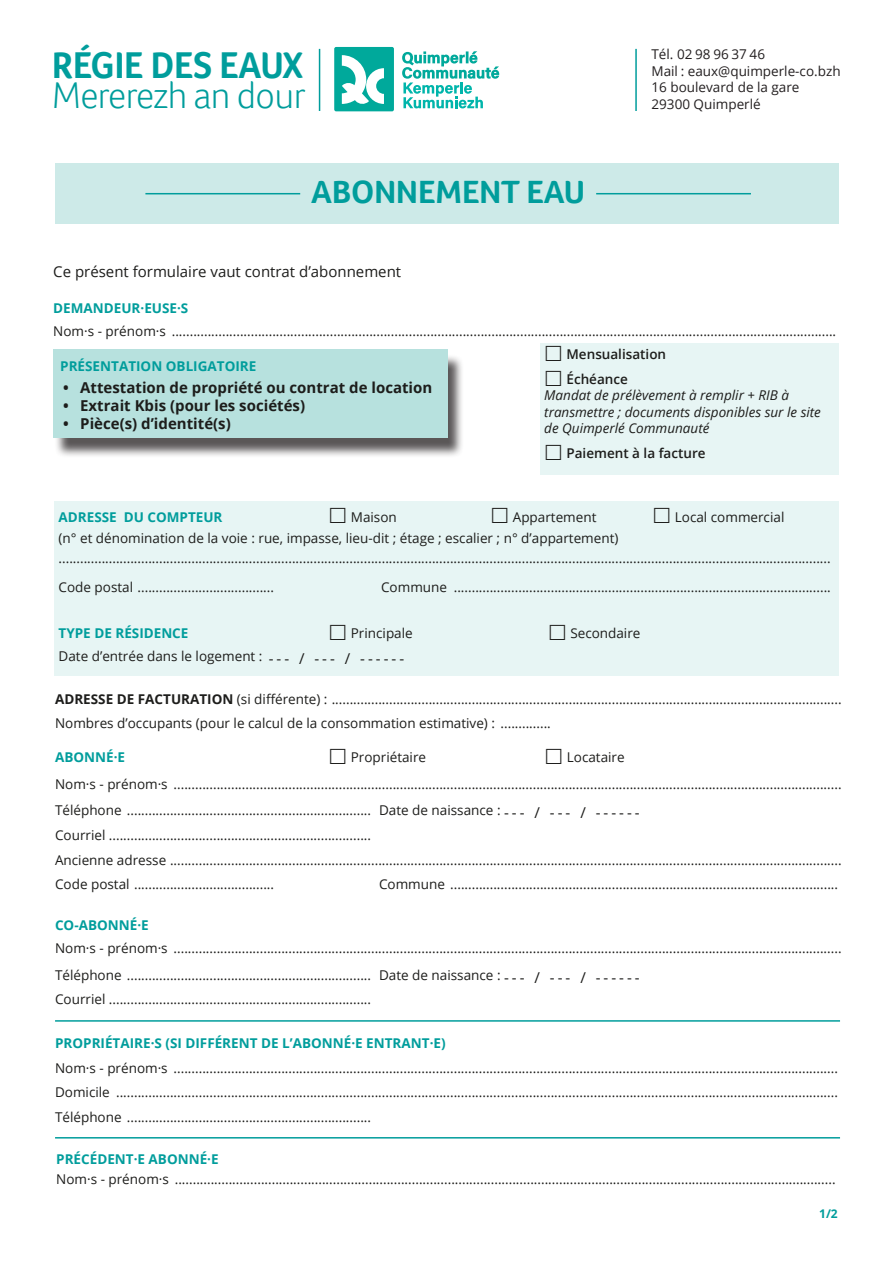
<style>
.page{position:relative;width:893px;height:1263px;background:#fff}
.page>*{position:absolute;margin:0;border:0;box-sizing:border-box;transform-origin:0 0}
.t1{font:300 38.25px "Foco";letter-spacing:-.015em;color:#009d9c;scale:.95 1}
.t2{font:700 38.25px "Foco";color:#009d9c;scale:.95 1}
.t3{font:700 33px "Foco";color:#009d9c}
.t4{font:700 15px "Open Sans";color:#1d1d1b}
.t5{font:15px "Open Sans";color:#1d1d1b}
.t6{font:13.5px "Open Sans";color:#1d1d1b}
.t7{font:700 13.5px "Open Sans";color:#009d9c}
.t8{font:italic 13.5px/16.2px "Open Sans";color:#1d1d1b}
.t9{font:13.5px/16.5px "Open Sans";color:#231f20}
.t10{font:600 13.5px "Open Sans";color:#1d1d1b}
.t11{font:700 12px "Open Sans";color:#009d9c}
.s1{font-size:15px}
.s2{font-weight:700}
</style>
<div class="page">
<div style="left:55px;top:163px;width:783px;height:61px;background:#cdeae8"></div>
<svg style="left:402px;top:51px;width:97px;height:57px"></svg>
<svg style="left:334px;top:47px;width:60px;height:64px"></svg>
<div style="left:54px;top:354px;width:411px;height:104px;background:#231f20;opacity:.75"></div>
<div style="left:53px;top:350px;width:395px;height:88px;background:#b7e1de"></div>
<hr style="left:319px;top:49px;width:1px;height:62px;background:#009d9c">
<hr style="left:635px;top:49px;width:2px;height:62px;background:#009d9c">
<hr style="left:145px;top:193px;width:155px;height:1px;background:#009d9c">
<hr style="left:55px;top:1020px;width:785px;height:2px;background:#009d9c">
<hr style="left:55px;top:1137px;width:785px;height:1px;background:#009d9c">
<hr style="left:596px;top:193px;width:155px;height:1px;background:#009d9c">
<div style="left:54px;top:501px;width:785px;height:175px;background:#e7f5f4"></div>
<div style="left:540px;top:343px;width:299px;height:131px;background:#e7f5f4"></div>
<p class="t2" style="left:52px;top:40px;width:266px">RÉGIE DES EAUX</p>
<p class="t1" style="left:52px;top:70px;width:268px">Mererezh an dour</p>
<p class="t3" style="left:311px;top:170px;width:275px">ABONNEMENT EAU</p>
<p class="t9" style="left:651px;top:46px;width:115px">Tél. 02 98 96 37 46</p>
<p class="t9" style="left:651px;top:62px;width:191px">Mail : eaux@quimperle-co.bzh</p>
<p class="t9" style="left:651px;top:79px;width:150px">16 boulevard de la gare<br>29300 Quimperlé</p>
<p class="t5" style="left:53px;top:262px;width:349px">Ce présent formulaire vaut contrat d’abonnement</p>
<p class="t7" style="left:53px;top:299px;width:137px">DEMANDEUR·EUSE·S</p>
<p class="t6" style="left:53px;top:321px;width:784px">Nom·s - prénom·s .........................................................................................................................................................................................</p>
<p class="t7" style="left:60px;top:356px;width:198px">PRÉSENTATION OBLIGATOIRE</p>
<p class="t4" style="left:63px;top:377px;width:371px">• Attestation de propriété ou contrat de location</p>
<p class="t4" style="left:63px;top:395px;width:243px">• Extrait Kbis (pour les sociétés)</p>
<p class="t4" style="left:63px;top:413px;width:169px">• Pièce(s) d’identité(s)</p>
<p class="t10" style="left:566px;top:345px;width:101px">Mensualisation</p>
<p class="t10" style="left:566px;top:370px;width:63px">Échéance</p>
<p class="t8" style="left:544px;top:387px;width:278px">Mandat de prélèvement à remplir + RIB à transmettre ; documents disponibles sur le site de Quimperlé Communauté</p>
<p class="t10" style="left:566px;top:444px;width:141px">Paiement à la facture</p>
<p class="t7" style="left:59px;top:507px;width:165px">ADRESSE DU COMPTEUR</p>
<p class="t6" style="left:351px;top:508px;width:47px">Maison</p>
<p class="t6" style="left:513px;top:508px;width:85px">Appartement</p>
<p class="t6" style="left:675px;top:508px;width:111px">Local commercial</p>
<p class="t6" style="left:59px;top:529px;width:561px">(n° et dénomination de la voie : rue, impasse, lieu-dit ; étage ; escalier ; n° d’appartement)</p>
<p class="t6" style="left:59px;top:549px;width:774px">.......................................................................................................................................................................................................................</p>
<p class="t6" style="left:59px;top:578px;width:217px">Code postal ......................................</p>
<p class="t6" style="left:381px;top:578px;width:451px">Commune .........................................................................................................</p>
<p class="t7" style="left:59px;top:623px;width:131px">TYPE DE RÉSIDENCE</p>
<p class="t6" style="left:351px;top:624px;width:63px">Principale</p>
<p class="t6" style="left:570px;top:624px;width:72px">Secondaire</p>
<p class="t6" style="left:59px;top:647px;width:347px">Date d’entrée dans le logement : <span class="s1">- - - / - - - / - - - - - -</span></p>
<p class="t6" style="left:55px;top:689px;width:788px"><span class="s2">ADRESSE DE FACTURATION</span> (si différente) : ..............................................................................................................................................</p>
<p class="t6" style="left:55px;top:714px;width:497px">Nombres d’occupants (pour le calcul de la consommation estimative) : ..............</p>
<p class="t7" style="left:55px;top:748px;width:72px">ABONNÉ·E</p>
<p class="t6" style="left:351px;top:748px;width:77px">Propriétaire</p>
<p class="t6" style="left:567px;top:748px;width:59px">Locataire</p>
<p class="t6" style="left:55px;top:774px;width:788px">Nom·s - prénom·s ..........................................................................................................................................................................................</p>
<p class="t6" style="left:55px;top:801px;width:586px">Téléphone .................................................................... Date de naissance : <span class="s1">- - - / - - - / - - - - - -</span></p>
<p class="t6" style="left:55px;top:826px;width:318px">Courriel .........................................................................</p>
<p class="t6" style="left:55px;top:850px;width:788px">Ancienne adresse ...........................................................................................................................................................................................</p>
<p class="t6" style="left:55px;top:875px;width:221px">Code postal .......................................</p>
<p class="t6" style="left:379px;top:875px;width:461px">Commune ............................................................................................................</p>
<p class="t7" style="left:55px;top:916px;width:95px">CO-ABONNÉ·E</p>
<p class="t6" style="left:55px;top:939px;width:788px">Nom·s - prénom·s ..........................................................................................................................................................................................</p>
<p class="t6" style="left:55px;top:965px;width:586px">Téléphone .................................................................... Date de naissance : <span class="s1">- - - / - - - / - - - - - -</span></p>
<p class="t6" style="left:55px;top:990px;width:318px">Courriel .........................................................................</p>
<p class="t7" style="left:55px;top:1033px;width:392px">PROPRIÉTAIRE·S (SI DIFFÉRENT DE L’ABONNÉ·E ENTRANT·E)</p>
<p class="t6" style="left:55px;top:1058px;width:784px">Nom·s - prénom·s .........................................................................................................................................................................................</p>
<p class="t6" style="left:55px;top:1083px;width:784px">Domicile .........................................................................................................................................................................................................</p>
<p class="t6" style="left:55px;top:1108px;width:318px">Téléphone ....................................................................</p>
<p class="t7" style="left:56px;top:1149px;width:164px">PRÉCÉDENT·E ABONNÉ·E</p>
<p class="t6" style="left:56px;top:1170px;width:781px">Nom·s - prénom·s ........................................................................................................................................................................................</p>
<p class="t11" style="left:819px;top:1205px;width:20px">1/2</p>
</div>
